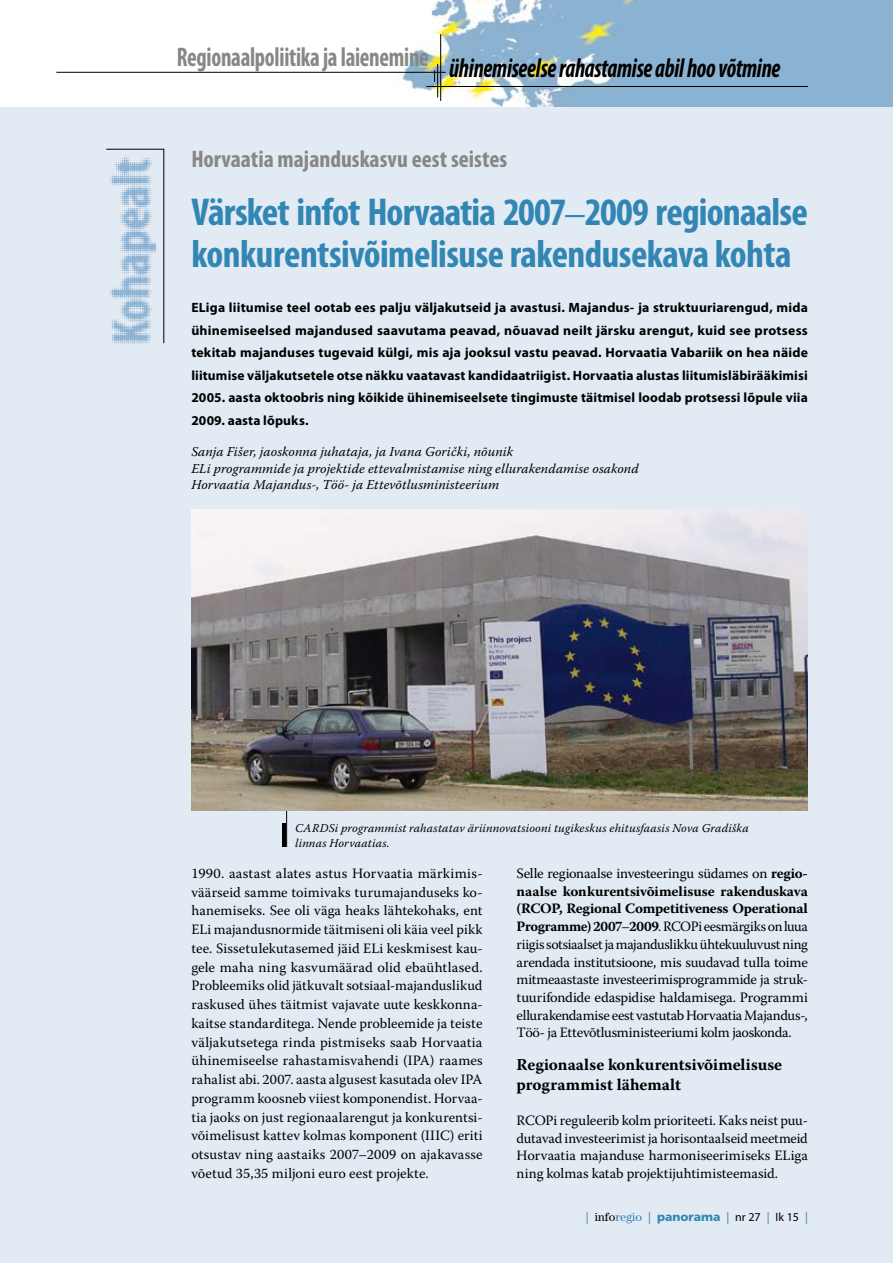
<style>
.page{position:relative;width:893px;height:1263px;background:#fff}
.page>*{position:absolute;margin:0;border:0;box-sizing:border-box;transform-origin:0 0}
.t1{font:700 condensed 39px/42px "Myriad Pro";letter-spacing:-.02em;color:#3286b3}
.t2{font:italic 700 condensed 27px "Myriad Pro";letter-spacing:-.01em;color:#000;scale:.85 1}
.t3{font:700 condensed 24px "Myriad Pro";color:#878786}
.t4{font:700 16.5px/20px "Warnock Pro";letter-spacing:.005em;color:#000}
.t5{font:14.25px/18.8px "Warnock Pro";letter-spacing:-.005em;color:#000;text-align:justify}
.t6{font:700 13.5px/22.5px "Myriad Pro";letter-spacing:.01em;color:#000;text-align:justify}
.t7{font:italic 13.5px/16.5px "Warnock Pro";letter-spacing:.005em;color:#000}
.t8{font:italic 12px/15px "Warnock Pro";letter-spacing:.01em;color:#000}
.t9{font:900 12px "Frutiger LT Std";color:#3286b3}
.s1{font-family:"Warnock Pro";font-weight:400;font-stretch:normal}
.s2{font-weight:700}
.s3{font-family:"Myriad Pro";font-weight:400}
.s4{font-family:"Century Std";font-weight:400;color:#000}
.s5{font-family:"Century Std";font-weight:400}
.s6{font-family:"Myriad Pro";font-weight:400;color:#000}
</style>
<div class="page">
<div style="left:0;top:106px;width:893px;height:1157px;background:#e2eaf4"></div>
<img style="left:56px;top:0;width:837px;height:106px">
<hr style="left:426px;top:86px;width:382px;height:1px;background:#000">
<hr style="left:56px;top:72px;width:390px;height:1px;background:#000">
<hr style="left:440px;top:34px;width:1px;height:67px;background:#000">
<hr style="left:437px;top:64px;width:1px;height:33px;background:#000">
<hr style="left:283px;top:823px;width:3px;height:24px;background:#000">
<hr style="left:286px;top:810px;width:1px;height:37px;background:#000">
<img style="left:191px;top:509px;width:617px;height:301px">
<svg style="left:156px;top:148px;width:9px;height:196px"></svg>
<img style="left:106px;top:148px;width:50px;height:196px">
<h2 class="t2" style="left:177px;top:51px;width:711px"><sup>Regionaalpoliitika</sup> <sup>ja</sup> <sup>laienemine</sup> ühinemiseelse rahastamise abil hoo võtmine</h2>
<h3 class="t3" style="left:191px;top:144px;width:317px">Horvaatia majanduskasvu eest seistes</h3>
<h1 class="t1" style="left:191px;top:191px;width:618px">Värsket infot Horvaatia 2007<span class="s1">–</span>2009 regionaalse konkurentsivõimelisuse rakendusekava kohta</h1>
<p class="t6" style="left:191px;top:296px;width:618px">ELiga liitumise teel ootab ees palju väljakutseid ja avastusi. Majandus- ja struktuuriarengud, mida ühinemiseelsed majandused saavutama peavad, nõuavad neilt järsku arengut, kuid see protsess tekitab majanduses tugevaid külgi, mis aja jooksul vastu peavad. Horvaatia Vabariik on hea näide liitumise väljakutsetele otse näkku vaatavast kandidaatriigist. Horvaatia alustas liitumisläbirääkimisi 2005. aasta oktoobris ning kõikide ühinemiseelsete tingimuste täitmisel loodab protsessi lõpule viia 2009. aasta lõpuks.</p>
<p class="t7" style="left:191px;top:443px;width:449px">Sanja Fišer, jaoskonna juhataja, ja Ivana Gorički, nõunik<br>ELi programmide ja projektide ettevalmistamise ning ellurakendamise osakond<br>Horvaatia Majandus-, Töö- ja Ettevõtlusministeerium</p>
<p class="t8" style="left:295px;top:820px;width:455px">CARDSi programmist rahastatav äriinnovatsiooni tugikeskus ehitusfaasis Nova Gradiška linnas Horvaatias.</p>
<p class="t5" style="left:191px;top:864px;width:293px">1990. aastast alates astus Horvaatia märkimis&shy;väärseid samme toimivaks turumajanduseks ko&shy;hanemiseks. See oli väga heaks lähtekohaks, ent ELi majandusnormide täitmiseni oli käia veel pikk tee. Sissetulekutasemed jäid ELi keskmisest kau&shy;gele maha ning kasvumäärad olid ebaühtlased.<br>Probleemiks olid jätkuvalt sotsiaal-majanduslikud raskused ühes täitmist vajavate uute keskkonna&shy;kaitse standarditega. Nende probleemide ja teiste väljakutsetega rinda pistmiseks saab Horvaatia ühinemiseelse rahastamisvahendi (IPA) raames rahalist abi. 2007. aasta algusest kasutada olev IPA programm koosneb viiest komponendist. Horvaa&shy;tia jaoks on just regionaalarengut ja konkurentsi&shy;võimelisust kattev kolmas komponent (IIIC) eriti otsustav ning aastaiks 2007–2009 on ajakavasse võetud 35,35 miljoni euro eest projekte.</p>
<p class="t5" style="left:517px;top:864px;width:293px;line-height:17.7px">Selle regionaalse investeeringu südames on <span class="s2">regio&shy;naalse konkurentsivõimelisuse rakenduskava (RCOP, Regional Competitiveness Operational Programme) 2007</span>–<span class="s2">2009</span>. RCOPi eesmärgiks on luua riigis sotsiaalset ja majanduslikku ühtekuuluvust ning arendada institutsioone, mis suudavad tulla toime mitmeaastaste investeerimisprogrammide ja struk&shy;tuurifondide edaspidise haldamisega. Programmi ellurakendamise eest vastutab Horvaatia Majandus-, Töö- ja Ettevõtlusministeeriumi kolm jaoskonda.</p>
<p class="t4" style="left:517px;top:1054px;width:267px">Regionaalse konkurentsivõimelisuse programmist lähemalt</p>
<p class="t5" style="left:517px;top:1111px;width:293px;line-height:17.7px">RCOPi reguleerib kolm prioriteeti. Kaks neist puu&shy;dutavad investeerimist ja horisontaalseid meetmeid Horvaatia majanduse harmoniseerimiseks ELiga ning kolmas katab projektijuhtimisteemasid.</p>
<p class="t9" style="left:586px;top:1209px;width:223px"><span class="s3">|</span> <span class="s4">info</span><span class="s5">regio</span> <span class="s3">|</span> panorama <span class="s3">|</span> <span class="s6">nr 27</span> <span class="s3">|</span> <span class="s6">Ik 15</span> <span class="s3">|</span></p>
</div>
